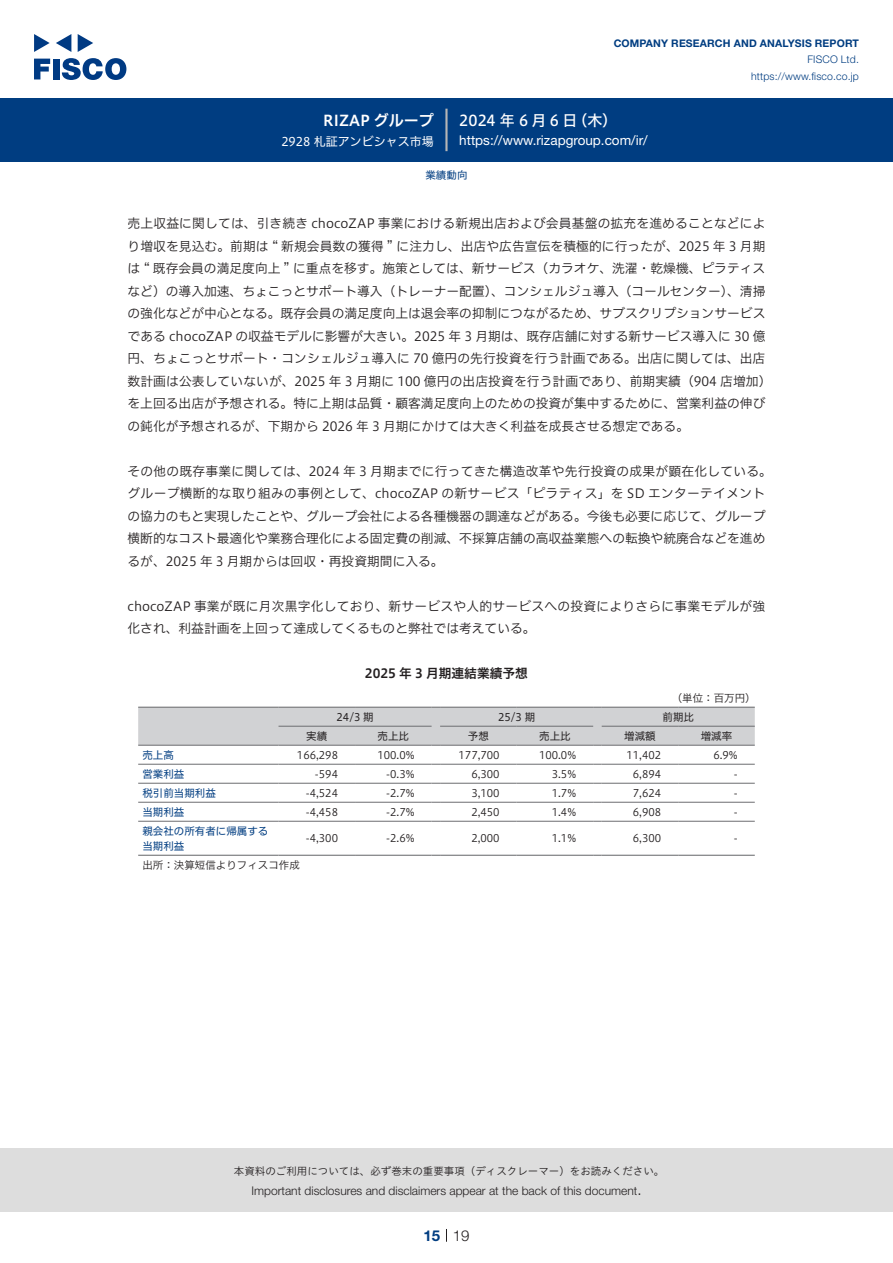
<style>
.page{position:relative;width:893px;height:1263px;background:#fff}
.page>*{position:absolute;margin:0;border:0;box-sizing:border-box;transform-origin:0 0}
.t1{font:15px "Hiragino UD Sans F Std N W5";letter-spacing:.225em;color:#fff}
.t2{font:15px "Hiragino UD Sans F Std N W6";color:#fff}
.t3{font:300 15px "Helvetica Neue LT Std";color:#231f20}
.t4{font:700 15px "Helvetica Neue LT Std";color:#003d81}
.t5{font:13.5px "Helvetica Neue LT Std";color:#fff}
.本文{font:12.75px/22.5px "Hiragino UD Sans F Std N W3";color:#231f20}
.本文-2{font:12.75px/22.5px "Hiragino UD Sans F Std N W3";letter-spacing:.02em;color:#231f20}
.チャートタイトル{font:12.75px "Hiragino UD Sans F Std N W6";color:#231f20}
.t6{font:300 12px "Helvetica Neue LT Std";color:#231f20}
.t7{font:12px "Hiragino UD Sans F Std N W4";color:#fff}
.表数字{font:10.5px "Hiragino UD Sans F Std N W3";color:#231f20}
.t8{font:10.5px "Hiragino UD Sans Std W3";color:#231f20}
.表左{font:10.5px "Hiragino UD Sans F Std N W4";color:#003d81}
.t9{font:700 10.5px "Helvetica Neue LT Std";letter-spacing:.015em;color:#003d81}
.t10{font:300 10.5px/16.5px "Helvetica Neue LT Std";letter-spacing:.015em;color:#003d81;text-align:right}
.表上{font:10.5px "Hiragino UD Sans F Std N W4";color:#231f20}
.表組み基本スタイル{font:10.5px "Hiragino UD Sans F Std N W3";color:#231f20}
.表単位{font:10.5px "Hiragino UD Sans F Std N W3";color:#231f20}
.ヘッダー{font:10.5px "Hiragino UD Sans F Std N W4";color:#003d81}
</style>
<div class="page">
<div style="left:0;top:1148px;width:893px;height:64px;background:#ddd"></div>
<svg style="left:34px;top:59px;width:16px;height:20px"></svg>
<div style="left:53px;top:59px;width:6px;height:20px;background:#003a83"></div>
<svg style="left:62px;top:58px;width:64px;height:22px"></svg>
<svg style="left:34px;top:34px;width:16px;height:18px"></svg>
<svg style="left:78px;top:34px;width:15px;height:18px"></svg>
<svg style="left:56px;top:34px;width:15px;height:18px"></svg>
<div style="left:0;top:98px;width:893px;height:64px;background:#003d81"></div>
<hr style="left:445px;top:109px;width:3px;height:42px;background:#b5b5b6">
<svg style="left:446px;top:1229px;width:1px;height:13px"></svg>
<hr style="left:138px;top:764px;width:141px;height:1px;background:#6c6d70">
<hr style="left:279px;top:764px;width:76px;height:1px;background:#6c6d70">
<hr style="left:355px;top:764px;width:77px;height:1px;background:#6c6d70">
<hr style="left:440px;top:764px;width:77px;height:1px;background:#6c6d70">
<hr style="left:517px;top:764px;width:76px;height:1px;background:#6c6d70">
<hr style="left:602px;top:764px;width:76px;height:1px;background:#6c6d70">
<hr style="left:678px;top:764px;width:77px;height:1px;background:#6c6d70">
<hr style="left:138px;top:783px;width:141px;height:1px;background:#6c6d70">
<hr style="left:279px;top:783px;width:76px;height:1px;background:#6c6d70">
<hr style="left:355px;top:783px;width:77px;height:1px;background:#6c6d70">
<hr style="left:440px;top:783px;width:77px;height:1px;background:#6c6d70">
<hr style="left:517px;top:783px;width:76px;height:1px;background:#6c6d70">
<hr style="left:602px;top:783px;width:76px;height:1px;background:#6c6d70">
<hr style="left:678px;top:783px;width:77px;height:1px;background:#6c6d70">
<hr style="left:138px;top:802px;width:141px;height:1px;background:#6c6d70">
<hr style="left:279px;top:802px;width:76px;height:1px;background:#6c6d70">
<hr style="left:355px;top:802px;width:77px;height:1px;background:#6c6d70">
<hr style="left:440px;top:802px;width:77px;height:1px;background:#6c6d70">
<hr style="left:517px;top:802px;width:76px;height:1px;background:#6c6d70">
<hr style="left:602px;top:802px;width:76px;height:1px;background:#6c6d70">
<hr style="left:678px;top:802px;width:77px;height:1px;background:#6c6d70">
<hr style="left:138px;top:821px;width:141px;height:1px;background:#6c6d70">
<hr style="left:279px;top:821px;width:76px;height:1px;background:#6c6d70">
<hr style="left:355px;top:821px;width:77px;height:1px;background:#6c6d70">
<hr style="left:440px;top:821px;width:77px;height:1px;background:#6c6d70">
<hr style="left:517px;top:821px;width:76px;height:1px;background:#6c6d70">
<hr style="left:602px;top:821px;width:76px;height:1px;background:#6c6d70">
<hr style="left:678px;top:821px;width:77px;height:1px;background:#6c6d70">
<svg style="left:138px;top:707px;width:617px;height:39px;background:#cbccce"></svg>
<hr style="left:602px;top:707px;width:76px;height:1px;background:#6c6d70">
<hr style="left:678px;top:707px;width:77px;height:1px;background:#6c6d70">
<hr style="left:138px;top:855px;width:141px;height:1px;background:#6c6d70">
<hr style="left:279px;top:855px;width:76px;height:1px;background:#6c6d70">
<hr style="left:355px;top:855px;width:77px;height:1px;background:#6c6d70">
<hr style="left:440px;top:855px;width:77px;height:1px;background:#6c6d70">
<hr style="left:517px;top:855px;width:76px;height:1px;background:#6c6d70">
<hr style="left:602px;top:855px;width:76px;height:1px;background:#6c6d70">
<hr style="left:678px;top:855px;width:77px;height:1px;background:#6c6d70">
<p class="t2" style="left:323px;top:109px;width:112px">RIZAP グループ</p>
<p class="t7" style="left:281px;top:132px;width:154px">2928 札証アンビシャス市場</p>
<p class="t9" style="left:614px;top:37px;width:247px">COMPANY RESEARCH AND ANALYSIS REPORT</p>
<p class="t10" style="left:751px;top:51px;width:109px">FISCO Ltd. https://www.fisco.co j p.</p>
<p class="t1" style="left:459px;top:109px;width:120px">2024年6月6日</p>
<p class="t1" style="left:573px;top:109px;width:46px">（木(</p>
<p class="t5" style="left:459px;top:132px;width:190px">https://www.rizapgroup.com /i r/</p>
<p class="ヘッダー" style="left:425px;top:167px;width:43px">業績動向</p>
<p class="本文" style="left:128px;top:211px;width:645px">売上収益に関しては、引き続き chocoZAP 事業における新規出店および会員基盤の拡充を進めることなどにより増収を見込む。前期は “ 新規会員数の獲得 ” に注力し、出店や広告宣伝を積極的に行ったが、2025 年 3 月期は “ 既存会員の満足度向上 ” に重点を移す。施策としては、新サービス（カラオケ、洗濯・乾燥機、ピラティスなど）の導入加速、ちょこっとサポート導入（トレーナー配置）、コンシェルジュ導入（コールセンター）、清掃の強化などが中心となる。既存会員の満足度向上は退会率の抑制につながるため、サブスクリプションサービスである chocoZAP の収益モデルに影響が大きい。2025 年 3 月期は、既存店舗に対する新サービス導入に 30 億円、ちょこっとサポート・コンシェルジュ導入に 70 億円の先行投資を行う計画である。出店に関しては、出店数計画は公表していないが、2025 年 3 月期に 100 億円の出店投資を行う計画であり、前期実績（904 店増加(を上回る出店が予想される。特に上期は品質・顧客満足度向上のための投資が集中するために、営業利益の伸びの鈍化が予想されるが、下期から 2026 年 3 月期にかけては大きく利益を成長させる想定である。</p>
<p class="本文" style="left:128px;top:459px;width:646px">その他の既存事業に関しては、2024 年 3 月期までに行ってきた構造改革や先行投資の成果が顕在化している。グループ横断的な取り組みの事例として、chocoZAP の新サービス「ピラティス」を SD エンターテイメントの協力のもと実現したことや、グループ会社による各種機器の調達などがある。今後も必要に応じて、グループ横断的なコスト最適化や業務合理化による固定費の削減、不採算店舗の高収益業態への転換や統廃合などを進めるが、2025 年 3 月期からは回収・再投資期間に入る。</p>
<p class="本文-2" style="left:128px;top:594px;width:639px">chocoZAP 事業が既に月次黒字化しており、新サービスや人的サービスへの投資によりさらに事業モデルが強化され、利益計画を上回って達成してくるものと弊社では考えている。</p>
<p class="チャートタイトル" style="left:365px;top:664px;width:165px">2025 年 3 月期連結業績予想</p>
<p class="表単位" style="left:672px;top:690px;width:85px">（単位：百万円(</p>
<p class="表上" style="left:662px;top:709px;width:33px">前期比</p>
<p class="表上" style="left:337px;top:709px;width:39px">24/3 期</p>
<p class="表上" style="left:498px;top:709px;width:39px">25/3 期</p>
<p class="表上" style="left:306px;top:728px;width:22px">実績</p>
<p class="表上" style="left:378px;top:728px;width:33px">売上比</p>
<p class="表上" style="left:468px;top:728px;width:22px">予想</p>
<p class="表上" style="left:539px;top:728px;width:33px">売上比</p>
<p class="表上" style="left:624px;top:728px;width:33px">増減額</p>
<p class="表上" style="left:701px;top:728px;width:33px">増減率</p>
<p class="表左" style="left:142px;top:747px;width:33px">売上高</p>
<p class="表数字" style="left:297px;top:747px;width:43px">166,298</p>
<p class="表数字" style="left:377px;top:747px;width:39px">100.0%</p>
<p class="表数字" style="left:459px;top:747px;width:43px">177,700</p>
<p class="表数字" style="left:539px;top:747px;width:39px">100.0%</p>
<p class="表数字" style="left:626px;top:747px;width:36px">11,402</p>
<p class="表数字" style="left:713px;top:747px;width:26px">6.9%</p>
<p class="表左" style="left:142px;top:766px;width:43px">営業利益</p>
<p class="表数字" style="left:315px;top:766px;width:25px">-594</p>
<p class="表数字" style="left:386px;top:766px;width:30px">-0.3%</p>
<p class="表数字" style="left:471px;top:766px;width:30px">6,300</p>
<p class="表数字" style="left:552px;top:766px;width:26px">3.5%</p>
<p class="表数字" style="left:633px;top:766px;width:30px">6,894</p>
<p class="表数字" style="left:734px;top:766px;width:5px">-</p>
<p class="表左" style="left:142px;top:785px;width:75px">税引前当期利益</p>
<p class="表数字" style="left:306px;top:785px;width:34px">-4,524</p>
<p class="表数字" style="left:386px;top:785px;width:30px">-2.7%</p>
<p class="表数字" style="left:471px;top:785px;width:30px">3,100</p>
<p class="表数字" style="left:552px;top:785px;width:26px">1.7%</p>
<p class="表数字" style="left:633px;top:785px;width:30px">7,624</p>
<p class="表数字" style="left:734px;top:785px;width:5px">-</p>
<p class="表左" style="left:142px;top:804px;width:43px">当期利益</p>
<p class="表左" style="left:142px;top:823px;width:127px">親会社の所有者に帰属する</p>
<p class="表数字" style="left:306px;top:804px;width:34px">-4,458</p>
<p class="表数字" style="left:306px;top:830px;width:34px">-4,300</p>
<p class="表左" style="left:142px;top:838px;width:43px">当期利益</p>
<p class="表組み基本スタイル" style="left:142px;top:857px;width:159px">出所：決算短信よりフィスコ作成</p>
<p class="表数字" style="left:386px;top:804px;width:30px">-2.7%</p>
<p class="表数字" style="left:386px;top:830px;width:30px">-2.6%</p>
<p class="表数字" style="left:471px;top:804px;width:30px">2,450</p>
<p class="表数字" style="left:471px;top:830px;width:30px">2,000</p>
<p class="表数字" style="left:552px;top:804px;width:26px">1.4%</p>
<p class="表数字" style="left:552px;top:830px;width:26px">1.1%</p>
<p class="表数字" style="left:633px;top:804px;width:30px">6,908</p>
<p class="表数字" style="left:633px;top:830px;width:30px">6,300</p>
<p class="表数字" style="left:734px;top:804px;width:5px">-</p>
<p class="表数字" style="left:734px;top:830px;width:5px">-</p>
<p class="t8" style="left:234px;top:1163px;width:432px">本資料のご利用については、必ず巻末の重要事項（ディスクレーマー）をお読みください。</p>
<p class="t3" style="left:637px;top:1180px;width:6px">.</p>
<p class="t6" style="left:251px;top:1183px;width:387px">Important disclosures and disclaimers appear at the back of this document</p>
<p class="t4" style="left:423px;top:1226px;width:18px">15</p>
<p class="t3" style="left:453px;top:1226px;width:18px">19</p>
</div>
